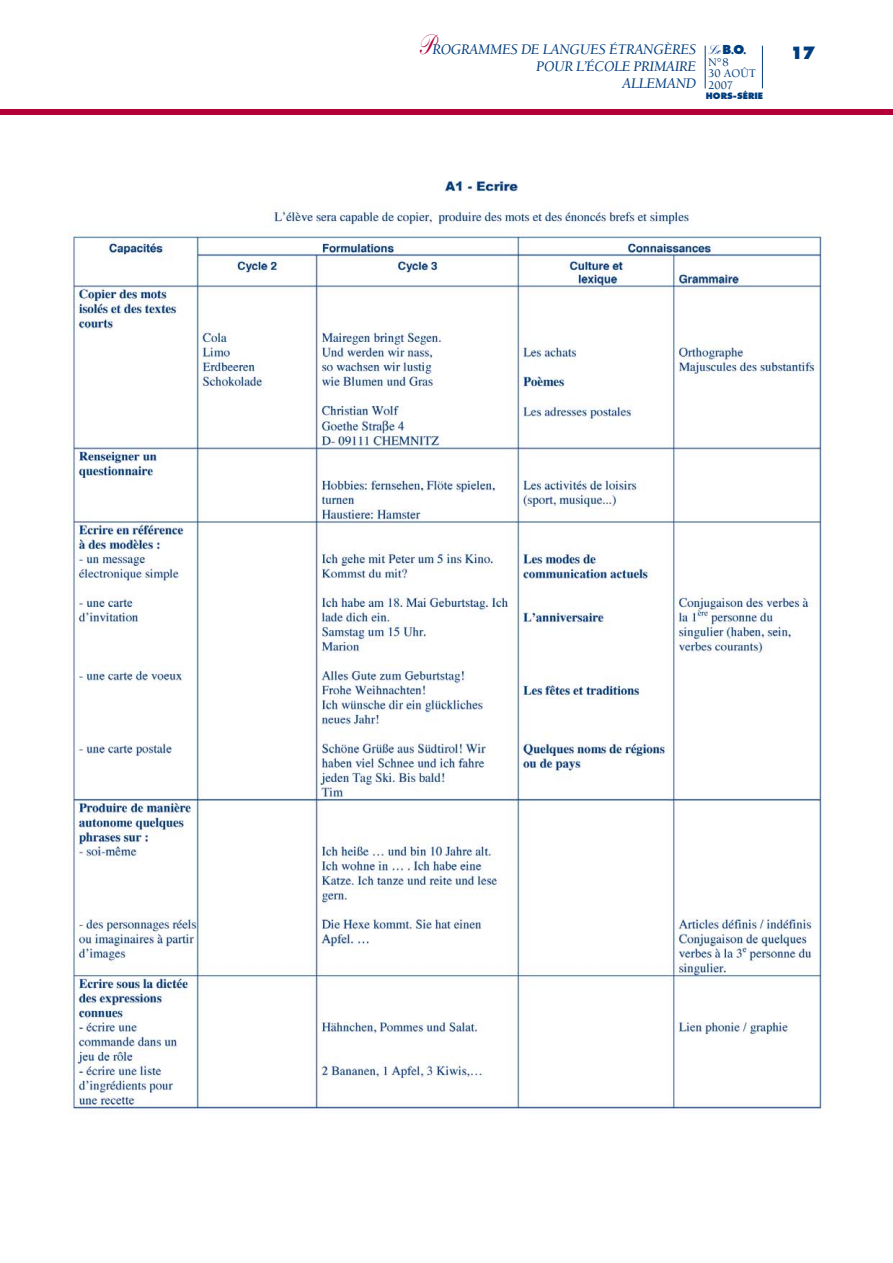
<style>
.page{position:relative;width:893px;height:1263px;background:#fff}
.page>*{position:absolute;margin:0;border:0;box-sizing:border-box;transform-origin:0 0}
.t1{font:800 16.5px "Futura";color:#003d7d;scale:.94 1}
.t2{font:italic 15px/16.8px "Berkeley";letter-spacing:-.02em;color:#003d7d;text-align:right}
.t3{font:500 12px/11.7px "Berkeley";color:#003d7d}
.t4{font:900 12px "Kuenstler Script";color:#003d7d;scale:.8 1}
.t5{font:800 8.55px "Futura";color:#003d7d}
.s1{font-family:"Kuenstler Script";font-weight:900;font-style:normal;font-size:27px;color:#b30038}
.s2{font-family:"Futura";font-weight:800}
</style>
<div class="page">
<div style="left:0;top:109px;width:892px;height:6px;background:#b30038"></div>
<hr style="left:704px;top:46px;width:1px;height:42px;background:#003d7d">
<hr style="left:762px;top:46px;width:1px;height:42px;background:#003d7d">
<img style="left:69px;top:180px;width:760px;height:929px">
<p class="t2" style="left:419px;top:43px;width:278px"><span class="s1">P</span>ROGRAMMES DE LANGUES ÉTRANGÈRES<br>POUR L’ÉCOLE PRIMAIRE<br>ALLEMAND</p>
<p class="t4" style="left:708px;top:47px;width:49px">Le <span class="s2">B</span><span class="s2">.</span><span class="s2">O</span><span class="s2">.</span></p>
<p class="t1" style="left:790px;top:46px;width:28px">17</p>
<p class="t3" style="left:708px;top:57px;width:49px">N°8<br>30 AOÛT<br>2007</p>
<p class="t5" style="left:706px;top:92px;width:59px">HORS-SÉRIE</p>
</div>
